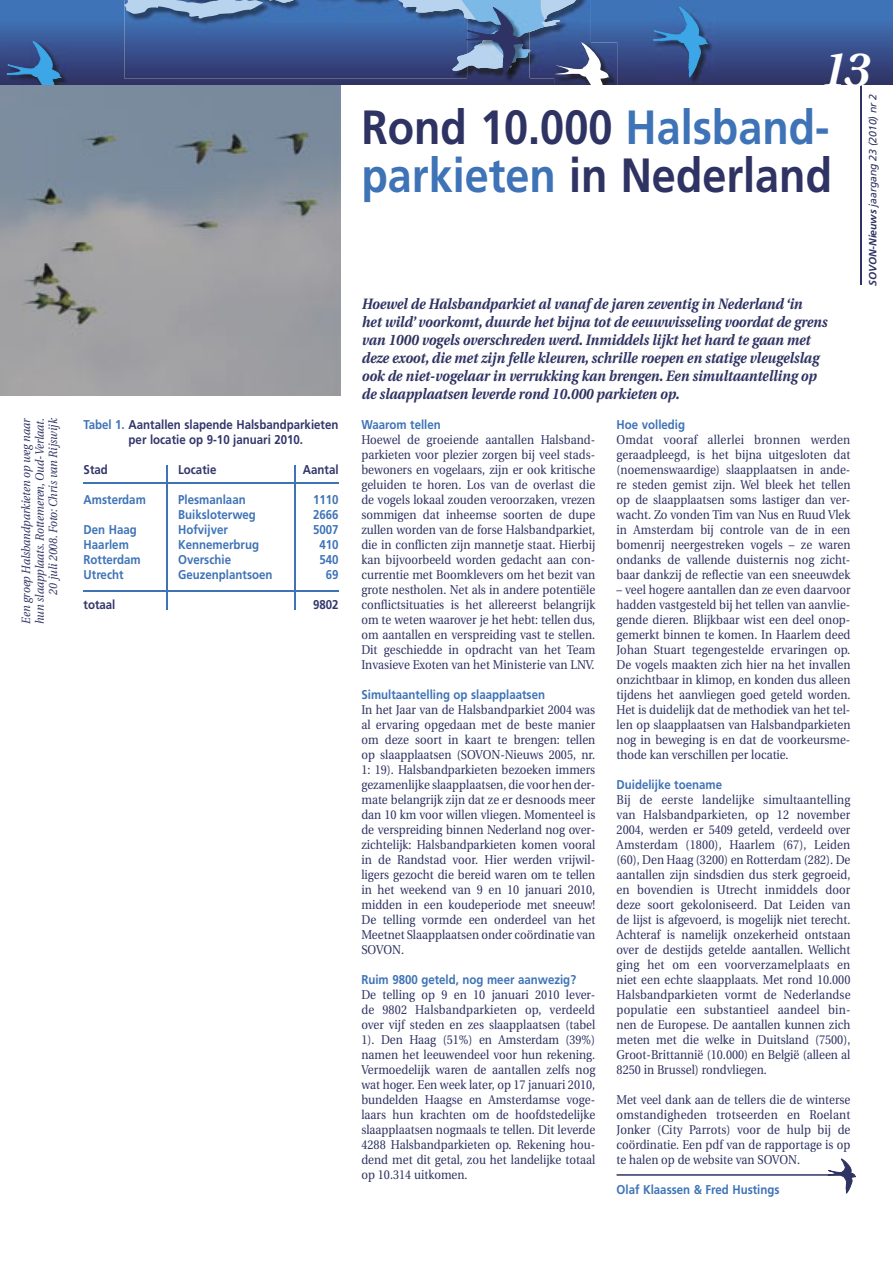
<style>
.page{position:relative;width:893px;height:1263px;background:#fff}
.page>*{position:absolute;margin:0;border:0;box-sizing:border-box;transform-origin:0 0}
.t1{font:700 48px/48px "Frutiger";color:#2f3363;scale:.9 1}
.t2{font:italic 600 48px "Utopia";color:#fff}
.t3{font:italic 700 15px/18px "Utopia";color:#2f3363;scale:.9 1}
.t4{font:12.75px/15px "Utopia";color:#2f3363;text-align:justify;scale:.9 1}
.t5{font:700 12.75px "Frutiger";color:#3e73b7;scale:.9 1}
.t6{font:700 12.75px/15px "Frutiger";color:#33366b;scale:.9 1}
.t7{font:italic 12px/13.5px "Utopia";color:#2f3363;text-align:right;scale:.9 1}
.t8{font:italic 10.5px "Frutiger";letter-spacing:-.01em;color:#2f3363}
.s1{color:#3e73b7}
.s2{font-weight:700}
</style>
<div class="page">
<svg style="left:0;top:0;width:893px;height:85px;background:#395a97"></svg>
<img style="left:609px;top:42px;width:8px;height:43px">
<img style="left:61px;top:42px;width:7px;height:43px">
<svg style="left:6px;top:40px;width:55px;height:45px;background:#366099"></svg>
<svg style="left:124px;top:0;width:485px;height:85px;background:#496499"></svg>
<img style="left:654px;top:8px;width:60px;height:76px">
<svg style="left:652px;top:6px;width:55px;height:71px;background:#3867a3"></svg>
<hr style="left:860px;top:85px;width:2px;height:200px;background:#2f3363">
<hr style="left:617px;top:1174px;width:227px;height:2px;background:#2f3363">
<svg style="left:827px;top:1159px;width:28px;height:34px"></svg>
<hr style="left:84px;top:482px;width:255px;height:2px;background:#3e73b7">
<hr style="left:84px;top:590px;width:255px;height:2px;background:#3e73b7">
<hr style="left:166px;top:465px;width:1px;height:145px;background:#3e73b7">
<hr style="left:294px;top:465px;width:2px;height:145px;background:#3e73b7">
<img style="left:0;top:85px;width:340px;height:310px">
<p class="t7" style="left:20px;top:624px;width:231px;rotate:-90deg">Een groep Halsbandparkieten op weg naar hun slaapplaats. Rottemeren, Oud-Verlaat.<br>20 juli 2008. Foto: Chris van Rijswijk</p>
<p class="t6" style="left:129px;top:417px;width:235px;text-indent:-45px"><span class="s1">Tabel 1.</span> Aantallen slapende Halsbandparkieten per locatie op 9-10 januari 2010.</p>
<p class="t6" style="left:84px;top:462px;width:28px">Stad</p>
<p class="t6" style="left:178px;top:462px;width:44px">Locatie</p>
<p class="t6" style="left:303px;top:462px;width:41px">Aantal</p>
<p class="t5" style="left:84px;top:492px;width:71px">Amsterdam</p>
<p class="t5" style="left:178px;top:492px;width:77px">Plesmanlaan</p>
<p class="t5" style="left:313px;top:492px;width:30px">1110</p>
<p class="t5" style="left:178px;top:507px;width:88px">Buiksloterweg</p>
<p class="t5" style="left:313px;top:507px;width:30px">2666</p>
<p class="t5" style="left:84px;top:522px;width:61px">Den Haag</p>
<p class="t5" style="left:178px;top:522px;width:57px">Hofvijver</p>
<p class="t5" style="left:313px;top:522px;width:30px">5007</p>
<p class="t5" style="left:84px;top:537px;width:52px">Haarlem</p>
<p class="t5" style="left:178px;top:537px;width:91px">Kennemerbrug</p>
<p class="t5" style="left:319px;top:537px;width:23px">410</p>
<p class="t5" style="left:84px;top:552px;width:65px">Rotterdam</p>
<p class="t5" style="left:178px;top:552px;width:60px">Overschie</p>
<p class="t5" style="left:319px;top:552px;width:23px">540</p>
<p class="t5" style="left:84px;top:567px;width:46px">Utrecht</p>
<p class="t5" style="left:178px;top:567px;width:106px">Geuzenplantsoen</p>
<p class="t5" style="left:326px;top:567px;width:16px">69</p>
<p class="t6" style="left:84px;top:597px;width:37px">totaal</p>
<p class="t6" style="left:313px;top:597px;width:30px">9802</p>
<h1 class="t2" style="left:821px;top:42px;width:51px">13</h1>
<h1 class="t1" style="left:361px;top:103px;width:524px">Rond 10.000 <span class="s1">Halsband&shy;parkieten</span> in Nederland</h1>
<p class="t3" style="left:361px;top:295px;width:519px">Hoewel de Halsbandparkiet al vanaf de jaren zeventig in Nederland ‘in<br>het wild’ voorkomt, duurde het bijna tot de eeuwwisseling voordat de grens van 1000 vogels overschreden werd. Inmiddels lijkt het hard te gaan met deze exoot, die met zijn felle kleuren, schrille roepen en statige vleugelslag ook de niet-vogelaar in verrukking kan brengen. Een simultaantelling op de slaapplaatsen leverde rond 10.000 parkieten op.</p>
<p class="t5" style="left:617px;top:417px;width:78px">Hoe volledig</p>
<p class="t4" style="left:617px;top:432px;width:261px">Omdat vooraf allerlei bronnen werden geraadpleegd, is het bijna uitgesloten dat (noemenswaardige) slaapplaatsen in ande&shy;re steden gemist zijn. Wel bleek het tellen op de slaapplaatsen soms lastiger dan ver&shy;wacht. Zo vonden Tim van Nus en Ruud Vlek in Amsterdam bij controle van de in een bomenrij neergestreken vogels – ze waren ondanks de vallende duisternis nog zicht&shy;baar dankzij de reflectie van een sneeuwdek</p>
<p class="t4" style="left:617px;top:582px;width:261px">– veel hogere aantallen dan ze even daarvoor hadden vastgesteld bij het tellen van aanvlie&shy;gende dieren. Blijkbaar wist een deel onop&shy;gemerkt binnen te komen. In Haarlem deed Johan Stuart tegengestelde ervaringen op.<br>De vogels maakten zich hier na het invallen onzichtbaar in klimop, en konden dus alleen tijdens het aanvliegen goed geteld worden.<br>Het is duidelijk dat de methodiek van het tel&shy;len op slaapplaatsen van Halsbandparkieten nog in beweging is en dat de voorkeursme&shy;thode kan verschillen per locatie.</p>
<p class="t5" style="left:617px;top:777px;width:119px">Duidelijke toename</p>
<p class="t4" style="left:617px;top:792px;width:261px">Bij de eerste landelijke simultaantelling van Halsbandparkieten, op 12 november 2004, werden er 5409 geteld, verdeeld over Amsterdam (1800), Haarlem (67), Leiden (60), Den Haag (3200) en Rotterdam (282). De aantallen zijn sindsdien dus sterk gegroeid, en bovendien is Utrecht inmiddels door deze soort gekoloniseerd. Dat Leiden van de lijst is afgevoerd, is mogelijk niet terecht.<br>Achteraf is namelijk onzekerheid ontstaan over de destijds getelde aantallen. Wellicht ging het om een voorverzamelplaats en niet een echte slaapplaats. Met rond 10.000<br>Halsbandparkieten vormt de Nederlandse populatie een substantieel aandeel bin&shy;nen de Europese. De aantallen kunnen zich meten met die welke in Duitsland (7500), Groot-Brittannië (10.000) en België (alleen al 8250 in Brussel) rondvliegen.</p>
<p class="t4" style="left:617px;top:1092px;width:261px">Met veel dank aan de tellers die de winterse omstandigheden trotseerden en Roelant Jonker (City Parrots) voor de hulp bij de coördinatie. Een pdf van de rapportage is op te halen op de website van SOVON.</p>
<p class="t5" style="left:617px;top:1182px;width:183px">Olaf Klaassen &amp; Fred Hustings</p>
<p class="t5" style="left:361px;top:417px;width:90px">Waarom tellen</p>
<p class="t4" style="left:361px;top:432px;width:261px">Hoewel de groeiende aantallen Halsband&shy;parkieten voor plezier zorgen bij veel stads&shy;bewoners en vogelaars, zijn er ook kritische geluiden te horen. Los van de overlast die de vogels lokaal zouden veroorzaken, vrezen sommigen dat inheemse soorten de dupe zullen worden van de forse Halsbandparkiet, die in conflicten zijn mannetje staat. Hierbij kan bijvoorbeeld worden gedacht aan con&shy;currentie met Boomklevers om het bezit van grote nestholen. Net als in andere potentiële conflictsituaties is het allereerst belangrijk om te weten waarover je het hebt: tellen dus, om aantallen en verspreiding vast te stellen.<br>Dit geschiedde in opdracht van het Team Invasieve Exoten van het Ministerie van LNV.</p>
<p class="t5" style="left:361px;top:687px;width:206px">Simultaantelling op slaapplaatsen</p>
<p class="t4" style="left:361px;top:702px;width:261px">In het Jaar van de Halsbandparkiet 2004 was al ervaring opgedaan met de beste manier om deze soort in kaart te brengen: tellen op slaapplaatsen (SOVON-Nieuws 2005, nr.<br>1: 19). Halsbandparkieten bezoeken immers gezamenlijke slaapplaatsen, die voor hen der&shy;mate belangrijk zijn dat ze er desnoods meer dan 10 km voor willen vliegen. Momenteel is de verspreiding binnen Nederland nog over&shy;zichtelijk: Halsbandparkieten komen vooral in de Randstad voor. Hier werden vrijwil&shy;ligers gezocht die bereid waren om te tellen in het weekend van 9 en 10 januari 2010, midden in een koudeperiode met sneeuw!<br>De telling vormde een onderdeel van het Meetnet Slaapplaatsen onder coördinatie van SOVON.</p>
<p class="t5" style="left:361px;top:972px;width:240px">Ruim 9800 geteld, nog meer aanwezig?</p>
<p class="t4" style="left:361px;top:987px;width:261px">De telling op 9 en 10 januari 2010 lever&shy;de 9802 Halsbandparkieten op, verdeeld over vijf steden en zes slaapplaatsen (tabel 1). Den Haag (51%) en Amsterdam (39%) namen het leeuwendeel voor hun rekening.<br>Vermoedelijk waren de aantallen zelfs nog wat hoger. Een week later, op 17 januari 2010, bundelden Haagse en Amsterdamse voge&shy;laars hun krachten om de hoofdstedelijke slaapplaatsen nogmaals te tellen. Dit leverde 4288 Halsbandparkieten op. Rekening hou&shy;dend met dit getal, zou het landelijke totaal op 10.314 uitkomen.</p>
<p class="t8" style="left:867px;top:286px;width:194px;rotate:-90deg"><span class="s2">SOVON-Nieuws</span> jaargang 23 (2010) nr 2</p>
</div>
